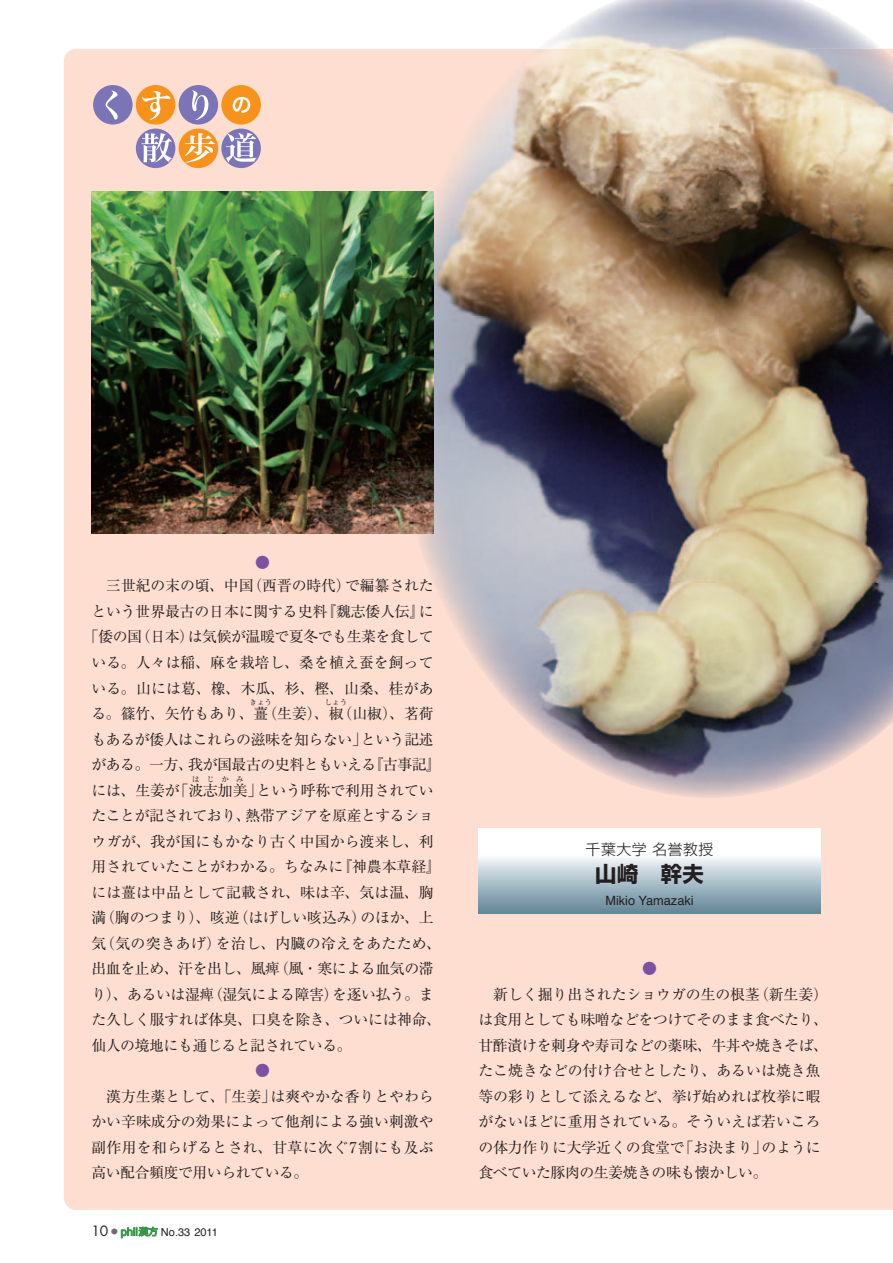
<style>
.page{position:relative;width:893px;height:1263px;background:#fff}
.page>*{position:absolute;margin:0;border:0;box-sizing:border-box;transform-origin:0 0}
.t1{font:21.3px "Shin Go Pro Bold 90 pv RKSJ H";color:#231f20}
.t2{font:14.85px/25.5px "Ryumin Pro Regular 90 pv RKSJ H";letter-spacing:-.01em;color:#231f20}
.t3{font:14.85px "Ryumin Pro Regular 90 pv RKSJ H";letter-spacing:-.03em;color:#231f20}
.t4{font:14.85px "Ryumin Pro Regular 90 pv RKSJ H";letter-spacing:.015em;color:#231f20}
.t5{font:14.85px "Shin Go Pro Light 90 pv RKSJ H";letter-spacing:.035em;color:#231f20}
.t6{font:14.85px "Ryumin Pro Regular 90 pv RKSJ H";color:#7c51a1}
.t7{font:12.75px "Helvetica";color:#231f20}
.t8{font:10.95px "Helvetica";color:#231f20}
.t9{font:7.5px "Ryumin Pro Regular 90 pv RKSJ H";color:#231f20}
.s1{font-family:"Futura";font-size:13.8px}
.s2{color:#359847}
.s3{font-family:"Shin Go Pro Regular 90 pv RKSJ H";font-size:9.6px;color:#359847}
</style>
<div class="page">
<div style="left:64px;top:49px;width:829px;height:1161px;background:#fdded0"></div>
<img style="left:443px;top:102px;width:22px;height:29px">
<img style="left:395px;top:156px;width:20px;height:35px">
<img style="left:465px;top:49px;width:428px;height:696px">
<img style="left:415px;top:131px;width:51px;height:517px">
<img style="left:553px;top:744px;width:315px;height:54px">
<img style="left:91px;top:191px;width:343px;height:343px">
<div style="left:93px;top:85px;width:40px;height:40px;background:#7b75b7;border-radius:50%"></div>
<div style="left:136px;top:85px;width:39px;height:40px;background:#f7931d;border-radius:50%"></div>
<div style="left:179px;top:85px;width:39px;height:40px;background:#7b75b7;border-radius:50%"></div>
<div style="left:221px;top:85px;width:40px;height:40px;background:#f7931d;border-radius:50%"></div>
<div style="left:136px;top:129px;width:39px;height:39px;background:#7b75b7;border-radius:50%"></div>
<div style="left:179px;top:129px;width:39px;height:39px;background:#f7931d;border-radius:50%"></div>
<div style="left:221px;top:129px;width:40px;height:39px;background:#7b75b7;border-radius:50%"></div>
<svg style="left:106px;top:91px;width:12px;height:29px"></svg>
<svg style="left:142px;top:91px;width:28px;height:29px"></svg>
<svg style="left:192px;top:90px;width:16px;height:30px"></svg>
<svg style="left:142px;top:133px;width:30px;height:29px"></svg>
<svg style="left:185px;top:133px;width:30px;height:30px"></svg>
<svg style="left:226px;top:133px;width:31px;height:29px"></svg>
<svg style="left:233px;top:97px;width:17px;height:16px"></svg>
<div style="left:480px;top:830px;width:361px;height:103px;background:#fdded0"></div>
<svg style="left:478px;top:828px;width:343px;height:85px"></svg>
<p class="t6" style="left:255px;top:557px;width:16px">●</p>
<p class="t2" style="left:106px;top:575px;width:329px">三世紀の末の頃、中国（西晋の時代）で編纂された</p>
<p class="t2" style="left:91px;top:601px;width:344px">という世界最古の日本に関する史料『魏志倭人伝』に</p>
<p class="t3" style="left:84px;top:631px;width:351px">「倭の国（日本）は気候が温暖で夏冬でも生菜を食して</p>
<p class="t2" style="left:91px;top:652px;width:344px">いる。人々は稲、麻を栽培し、桑を植え蚕を飼って</p>
<p class="t4" style="left:91px;top:682px;width:344px">いる。山には葛、橡、木瓜、杉、樫、山桑、桂があ</p>
<p class="t2" style="left:91px;top:703px;width:178px">る。篠竹、矢竹もあり、薑</p>
<p class="t9" style="left:325px;top:699px;width:24px">しょう</p>
<p class="t2" style="left:91px;top:703px;width:351px;text-indent:246px">（山椒）、茗荷もあるが倭人はこれらの滋味を知らない」という記述がある。一方、我が国最古の史料ともいえる『古事記』には、生姜が「波志加美」という呼称で利用されてい</p>
<p class="t9" style="left:250px;top:699px;width:24px">きょう</p>
<p class="t2" style="left:262px;top:703px;width:83px">（生姜）、椒</p>
<p class="t9" style="left:192px;top:776px;width:53px">はじかみ</p>
<p class="t2" style="left:91px;top:805px;width:351px">たことが記されており、熱帯アジアを原産とするショウガが、我が国にもかなり古く中国から渡来し、利用されていたことがわかる。ちなみに『神農本草経』には薑は中品として記載され、味は辛、気は温、胸満（胸のつまり）、咳逆（はげしい咳込み）のほか、上気（気の突きあげ）を治し、内臓の冷えをあたため、出血を止め、汗を出し、風痺（風・寒による血気の滞り）、あるいは湿痺（湿気による障害）を逐い払う。また久しく服すれば体臭、口臭を除き、ついには神命、仙人の境地にも通じると記されている。</p>
<p class="t6" style="left:255px;top:1065px;width:16px">●</p>
<p class="t2" style="left:91px;top:1085px;width:344px;text-align:justify;text-indent:15px">漢方生薬として、「生姜」は爽やかな香りとやわらかい辛味成分の効果によって他剤による強い刺激や副作用を和らげるとされ、甘草に次ぐ7割にも及ぶ高い配合頻度で用いられている。</p>
<p class="t8" style="left:91px;top:1227px;width:128px"><span class="s1">10</span> <sup>●</sup> <span class="s2">phil</span><span class="s3">漢方</span> No.33 2011</p>
<p class="t5" style="left:586px;top:843px;width:129px">千葉大学 名誉教授</p>
<h1 class="t1" style="left:595px;top:866px;width:110px">山崎　幹夫</h1>
<p class="t7" style="left:605px;top:895px;width:90px">Mikio Yamazaki</p>
<p class="t6" style="left:642px;top:963px;width:16px">●</p>
<p class="t2" style="left:478px;top:983px;width:351px;text-indent:15px">新しく掘り出されたショウガの生の根茎（新生姜）は食用としても味噌などをつけてそのまま食べたり、甘酢漬けを刺身や寿司などの薬味、牛丼や焼きそば、たこ焼きなどの付け合せとしたり、あるいは焼き魚等の彩りとして添えるなど、挙げ始めれば枚挙に暇がないほどに重用されている。そういえば若いころの体力作りに大学近くの食堂で「お決まり」のように食べていた豚肉の生姜焼きの味も懐かしい。</p>
</div>
